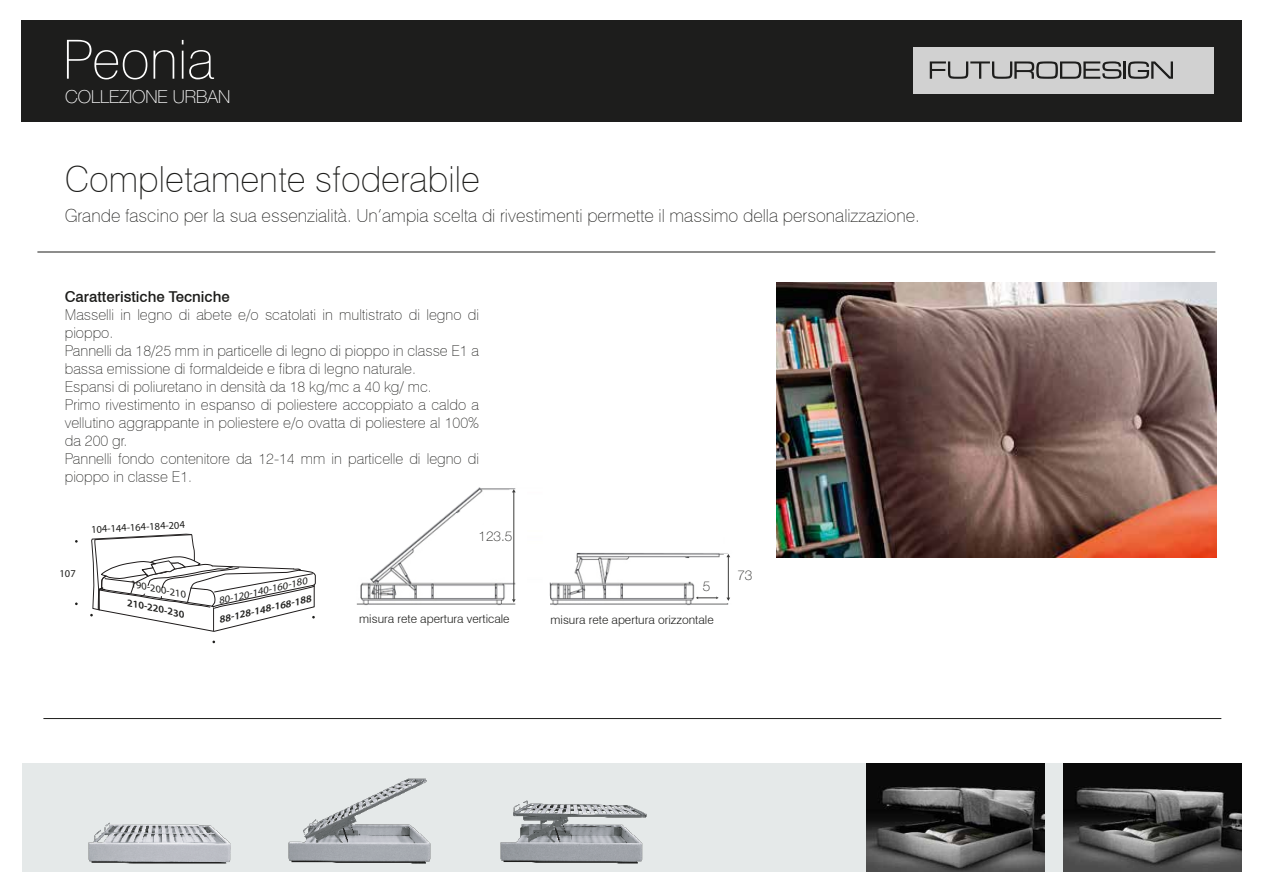
<style>
.page{position:relative;width:1263px;height:893px;background:#fff}
.page>*{position:absolute;margin:0;border:0;box-sizing:border-box;transform-origin:0 0}
.t1{font:100 54px "Swiss 721 BT";color:#fff}
.t2{font:100 36px "Swiss 721 BT";color:#1d1d1b}
.t3{font:100 18px "Swiss 721 BT";color:#1d1d1b}
.t4{font:18px "Helvetica Neue LT 35 Th";color:#fff}
.t5{font:100 15px/18px "Swiss 721 BT";color:#1d1d1b}
.t6{font:500 15px "Swiss 721 BT";color:#1d1d1b}
.t7{font:13.5px "Helvetica Neue LT 35 Th";color:#1d1d1b}
.t8{font:300 12px "Swiss 721 BT";color:#1d1d1b}
.t9{font:10.5px "Myriad Pro";color:#1d1d1b}
.t10{font:italic 600 10.2px "Myriad Pro";color:#1d1d1b;scale:1.05 1}
.t11{font:italic 10.2px "Myriad Pro";color:#1d1d1b;scale:1.05 1}
</style>
<div class="page">
<img style="left:777px;top:283px;width:439px;height:274px">
<div style="left:22px;top:763px;width:1220px;height:109px;background:#e5e9e9"></div>
<hr style="left:37px;top:252px;width:1178px;height:1px;background:#1d1d1b">
<svg style="left:90px;top:533px;width:226px;height:99px"></svg>
<img style="left:88px;top:822px;width:143px;height:42px">
<img style="left:288px;top:778px;width:143px;height:86px">
<img style="left:500px;top:800px;width:147px;height:64px">
<img style="left:867px;top:763px;width:177px;height:109px">
<img style="left:1064px;top:763px;width:178px;height:109px">
<hr style="left:43px;top:718px;width:1178px;height:1px;background:#1d1d1b">
<div style="left:21px;top:20px;width:1221px;height:102px;background:#1d1d1c"></div>
<img style="left:356px;top:487px;width:374px;height:119px">
<hr style="left:513px;top:492px;width:1px;height:108px;background:#3c3c3b">
<svg style="left:512px;top:489px;width:4px;height:3px"></svg>
<svg style="left:512px;top:599px;width:4px;height:3px"></svg>
<hr style="left:728px;top:557px;width:1px;height:41px;background:#3c3c3b">
<svg style="left:726px;top:554px;width:4px;height:3px"></svg>
<svg style="left:726px;top:598px;width:4px;height:3px"></svg>
<svg style="left:696px;top:596px;width:22px;height:3px"></svg>
<div style="left:914px;top:47px;width:300px;height:47px;background:#d1d1d1"></div>
<svg style="left:930px;top:61px;width:243px;height:18px"></svg>
<h1 class="t1" style="left:62px;top:27px;width:154px">Peonia</h1>
<p class="t4" style="left:65px;top:86px;width:167px">COLLEZIONE URBAN</p>
<h2 class="t2" style="left:65px;top:157px;width:417px">Completamente sfoderabile</h2>
<p class="t3" style="left:65px;top:205px;width:856px">Grande fascino per la sua essenzialità. Un’ampia scelta di rivestimenti permette il massimo della personalizzazione.</p>
<p class="t6" style="left:65px;top:287px;width:167px">Caratteristiche Tecniche</p>
<p class="t5" style="left:65px;top:305px;width:416px">Masselli in legno di abete e/o scatolati in multistrato di legno di pioppo.<br>Pannelli da 18/25 mm in particelle di legno di pioppo in classe E1 a bassa emissione di formaldeide e fibra di legno naturale.<br>Espansi di poliuretano in densità da 18 kg/mc a 40 kg/ mc.<br>Primo rivestimento in espanso di poliestere accoppiato a caldo a vellutino aggrappante in poliestere e/o ovatta di poliestere al 100% da 200 gr.<br>Pannelli fondo contenitore da 12-14 mm in particelle di legno di pioppo in classe E1.</p>
<p class="t9" style="left:60px;top:567px;width:18px">107</p>
<p class="t9" style="left:91px;top:523px;width:95px;rotate:-3deg">104-144-164-184-204</p>
<p class="t11" style="left:133px;top:578px;width:55px;rotate:11deg">190-200-210</p>
<p class="t10" style="left:129px;top:596px;width:57px;rotate:12deg">210-220-230</p>
<p class="t11" style="left:217px;top:595px;width:88px;rotate:-13deg">80-120-140-160-180</p>
<p class="t10" style="left:218px;top:613px;width:91px;rotate:-13deg">88-128-148-168-188</p>
<p class="t7" style="left:478px;top:528px;width:35px">123.5</p>
<p class="t7" style="left:703px;top:578px;width:9px">5</p>
<p class="t8" style="left:359px;top:611px;width:152px">misura rete apertura verticale</p>
<p class="t8" style="left:551px;top:612px;width:165px">misura rete apertura orizzontale</p>
<p class="t7" style="left:737px;top:567px;width:17px">73</p>
</div>
